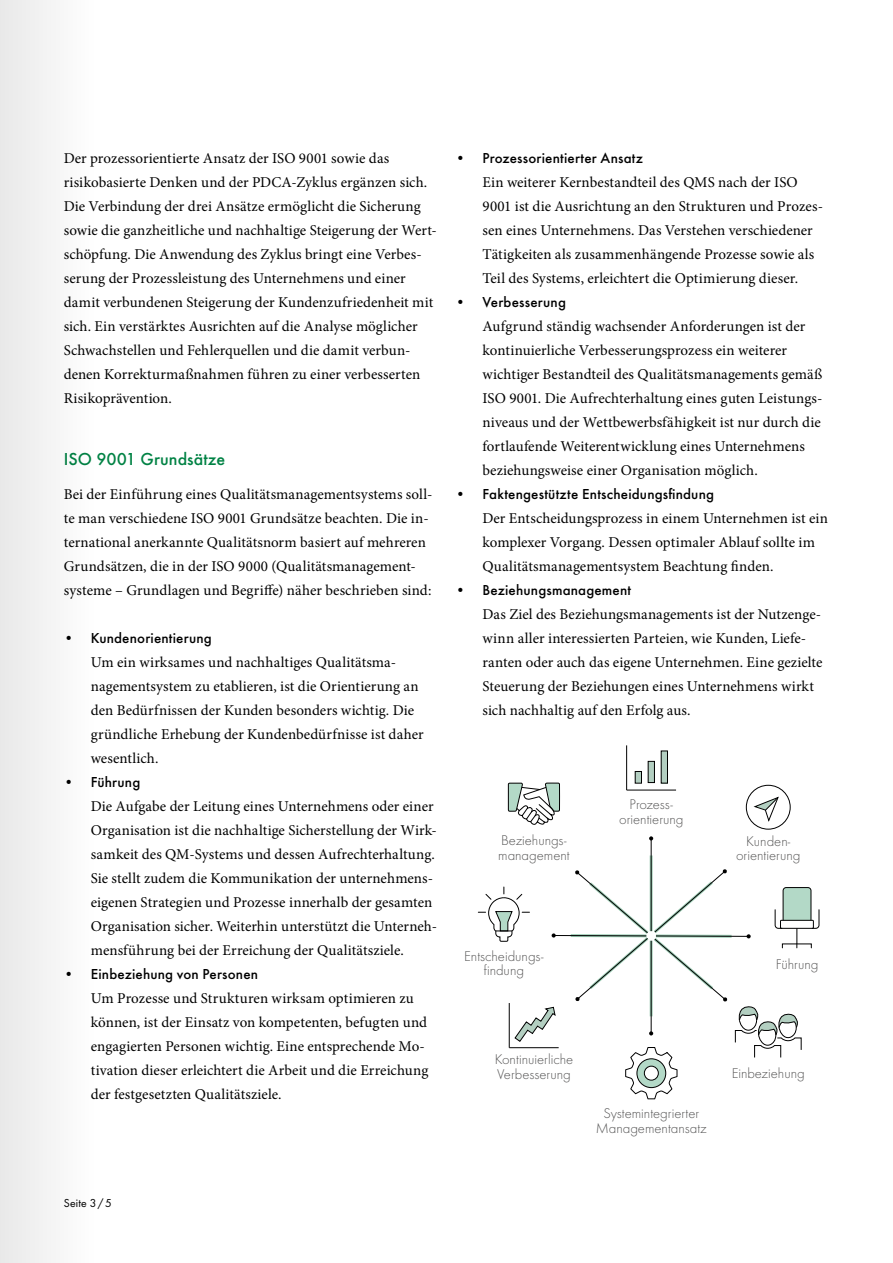
<style>
.page{position:relative;width:893px;height:1263px;background:#fff}
.page>*{position:absolute;margin:0;border:0;box-sizing:border-box;transform-origin:0 0}
.t1{font:500 18px "Futura";color:#008244}
.t2{font:15px/24px "Minion Pro";color:#000}
.t3{font:500 15px "Futura";letter-spacing:.01em;color:#000}
.t4{font:300 14.55px/14.5px "Futura";color:#565555;text-align:center}
.t5{font:12px "Futura Boo";letter-spacing:.015em;color:#000}
</style>
<div class="page">
<svg style="left:625px;top:1047px;width:53px;height:53px"></svg>
<div style="left:637px;top:1058px;width:29px;height:30px;border:1px solid #000;border-radius:50%"></div>
<div style="left:644px;top:1066px;width:15px;height:14px;border:1px solid #000;border-radius:50%"></div>
<hr style="left:650px;top:941px;width:3px;height:75px;background:#007d40">
<hr style="left:651px;top:941px;width:1px;height:92px;background:#000">
<svg style="left:649px;top:1031px;width:4px;height:4px"></svg>
<hr style="left:650px;top:855px;width:3px;height:76px;background:#007d40">
<hr style="left:651px;top:838px;width:1px;height:93px;background:#000">
<svg style="left:649px;top:836px;width:4px;height:4px"></svg>
<svg style="left:727px;top:934px;width:5px;height:4px"></svg>
<hr style="left:656px;top:936px;width:93px;height:1px;background:#000">
<svg style="left:747px;top:934px;width:4px;height:4px"></svg>
<hr style="left:571px;top:934px;width:75px;height:3px;background:#007d40">
<hr style="left:554px;top:935px;width:92px;height:1px;background:#000">
<svg style="left:552px;top:933px;width:4px;height:4px"></svg>
<div style="left:635px;top:771px;width:6px;height:12px;background:#b3cfc1"></div>
<div style="left:648px;top:762px;width:6px;height:20px;background:#b3cfc1"></div>
<div style="left:661px;top:751px;width:6px;height:32px;background:#b3cfc1"></div>
<hr style="left:626px;top:745px;width:1px;height:45px;background:#000">
<hr style="left:627px;top:790px;width:49px;height:1px;background:#000">
<div style="left:635px;top:771px;width:7px;height:12px;border:1px solid #000"></div>
<div style="left:648px;top:761px;width:7px;height:22px;border:1px solid #000"></div>
<div style="left:661px;top:751px;width:7px;height:32px;border:1px solid #000"></div>
<hr style="left:509px;top:1003px;width:1px;height:45px;background:#000">
<hr style="left:509px;top:1047px;width:50px;height:1px;background:#000">
<svg style="left:514px;top:1006px;width:42px;height:36px"></svg>
<svg style="left:735px;top:1006px;width:67px;height:52px"></svg>
<svg style="left:654px;top:869px;width:73px;height:133px"></svg>
<svg style="left:575px;top:870px;width:73px;height:131px"></svg>
<div style="left:746px;top:785px;width:44px;height:44px;border:1px solid #000;border-radius:50%"></div>
<svg style="left:754px;top:796px;width:25px;height:26px"></svg>
<svg style="left:508px;top:782px;width:52px;height:43px"></svg>
<svg style="left:775px;top:887px;width:44px;height:61px"></svg>
<svg style="left:478px;top:887px;width:51px;height:55px"></svg>
<div style="left:0;top:0;width:96px;height:1263px;background:#f4f4f4"></div>
<p class="t2" style="left:64px;top:146px;width:375px">Der prozessorientierte Ansatz der ISO 9001 sowie das risikobasierte Denken und der PDCA-Zyklus ergänzen sich.<br>Die Verbindung der drei Ansätze ermöglicht die Sicherung sowie die ganzheitliche und nachhaltige Steigerung der Wert&shy;schöpfung. Die Anwendung des Zyklus bringt eine Verbes&shy;serung der Prozessleistung des Unternehmens und einer damit verbundenen Steigerung der Kundenzufriedenheit mit sich. Ein verstärktes Ausrichten auf die Analyse möglicher Schwachstellen und Fehlerquellen und die damit verbun&shy;denen Korrekturmaßnahmen führen zu einer verbesserten Risikoprävention.</p>
<p class="t1" style="left:64px;top:445px;width:163px">ISO 9001 Grundsätze</p>
<p class="t2" style="left:64px;top:482px;width:370px">Bei der Einführung eines Qualitätsmanagementsystems soll&shy;te man verschiedene ISO 9001 Grundsätze beachten. Die in&shy;ternational anerkannte Qualitätsnorm basiert auf mehreren Grundsätzen, die in der ISO 9000 (Qualitätsmanagement&shy;systeme – Grundlagen und Begriffe) näher beschrieben sind:</p>
<p class="t3" style="left:64px;top:626px;width:149px">• Kundenorientierung</p>
<p class="t2" style="left:91px;top:650px;width:334px">Um ein wirksames und nachhaltiges Qualitätsma&shy;nagementsystem zu etablieren, ist die Orientierung an den Bedürfnissen der Kunden besonders wichtig. Die gründliche Erhebung der Kundenbedürfnisse ist daher wesentlich.</p>
<p class="t3" style="left:64px;top:770px;width:78px">• Führung</p>
<p class="t2" style="left:91px;top:794px;width:348px">Die Aufgabe der Leitung eines Unternehmens oder einer Organisation ist die nachhaltige Sicherstellung der Wirk&shy;samkeit des QM-Systems und dessen Aufrechterhaltung.<br>Sie stellt zudem die Kommunikation der unternehmens&shy;eigenen Strategien und Prozesse innerhalb der gesamten Organisation sicher. Weiterhin unterstützt die Unterneh&shy;mensführung bei der Erreichung der Qualitätsziele.</p>
<p class="t3" style="left:64px;top:962px;width:196px">• Einbeziehung von Personen</p>
<p class="t2" style="left:91px;top:986px;width:339px">Um Prozesse und Strukturen wirksam optimieren zu können, ist der Einsatz von kompetenten, befugten und engagierten Personen wichtig. Eine entsprechende Mo&shy;tivation dieser erleichtert die Arbeit und die Erreichung der festgesetzten Qualitätsziele.</p>
<p class="t3" style="left:455px;top:146px;width:189px">• Prozessorientierter Ansatz</p>
<p class="t2" style="left:482px;top:170px;width:342px">Ein weiterer Kernbestandteil des QMS nach der ISO 9001 ist die Ausrichtung an den Strukturen und Prozes&shy;sen eines Unternehmens. Das Verstehen verschiedener Tätigkeiten als zusammenhängende Prozesse sowie als Teil des Systems, erleichtert die Optimierung dieser.</p>
<p class="t3" style="left:455px;top:290px;width:112px">• Verbesserung</p>
<p class="t2" style="left:482px;top:314px;width:341px">Aufgrund ständig wachsender Anforderungen ist der kontinuierliche Verbesserungsprozess ein weiterer wichtiger Bestandteil des Qualitätsmanagements gemäß ISO 9001. Die Aufrechterhaltung eines guten Leistungs&shy;niveaus und der Wettbewerbsfähigkeit ist nur durch die fortlaufende Weiterentwicklung eines Unternehmens beziehungsweise einer Organisation möglich.</p>
<p class="t3" style="left:455px;top:482px;width:260px">• Faktengestützte Entscheidungsfindung</p>
<p class="t2" style="left:482px;top:506px;width:347px">Der Entscheidungsprozess in einem Unternehmen ist ein komplexer Vorgang. Dessen optimaler Ablauf sollte im<br>Qualitätsmanagementsystem Beachtung finden.</p>
<p class="t3" style="left:455px;top:578px;width:177px">• Beziehungsmanagement</p>
<p class="t2" style="left:482px;top:602px;width:341px">Das Ziel des Beziehungsmanagements ist der Nutzenge&shy;winn aller interessierten Parteien, wie Kunden, Liefe&shy;ranten oder auch das eigene Unternehmen. Eine gezielte Steuerung der Beziehungen eines Unternehmens wirkt sich nachhaltig auf den Erfolg aus.</p>
<p class="t4" style="left:498px;top:833px;width:73px;text-align:left">Beziehungs&shy;management</p>
<p class="t4" style="left:619px;top:796px;width:66px">Prozess&shy;orientierung</p>
<p class="t4" style="left:736px;top:833px;width:66px">Kunden&shy;orientierung</p>
<p class="t4" style="left:464px;top:948px;width:81px">Entscheidungs&shy;findung</p>
<p class="t4" style="left:776px;top:957px;width:44px">Führung</p>
<p class="t4" style="left:495px;top:1052px;width:80px;text-align:left">Kontinuierliche<br>Verbesserung</p>
<p class="t4" style="left:596px;top:1106px;width:113px">Systemintegrierter<br>Managementansatz</p>
<p class="t4" style="left:732px;top:1065px;width:75px">Einbeziehung</p>
<p class="t5" style="left:64px;top:1194px;width:50px">Seite 3/5</p>
</div>
